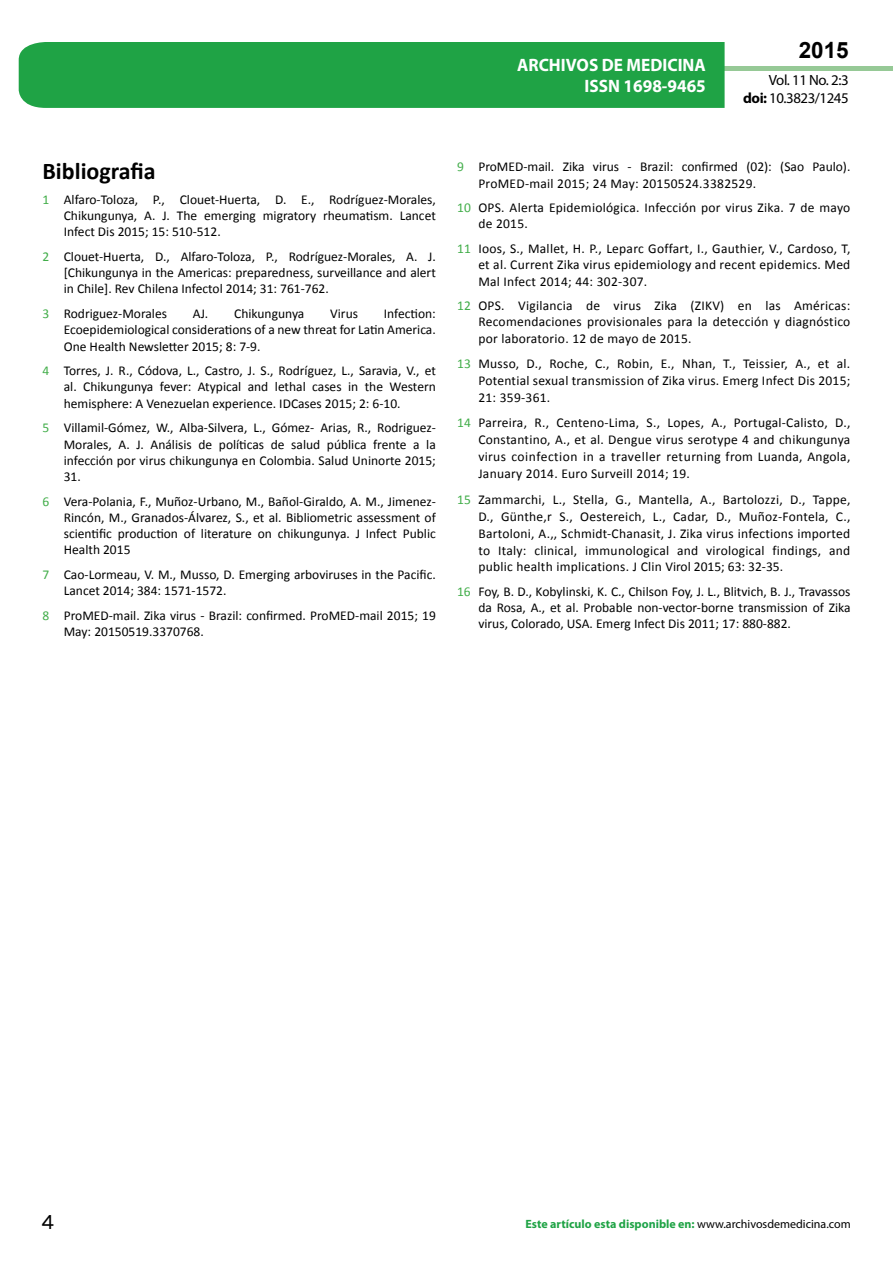
<style>
.page{position:relative;width:893px;height:1263px;background:#fff}
.page>*{position:absolute;margin:0;border:0;box-sizing:border-box;transform-origin:0 0}
.t1{font:25.5px "Tunga";color:#000}
.t2{font:700 24px "Calibri";color:#000}
.t3{font:700 22.5px "Arial";color:#000}
.t4{font:700 18px/21.6px "Myriad Pro";color:#fff;text-align:right;scale:.96 1}
.t5{font:14.85px/17.9px "Myriad Pro";letter-spacing:-.03em;color:#000;text-align:right}
.t6{font:13.5px/16.2px "Calibri";color:#000;text-align:justify}
.t7{font:13.5px/16.2px "Calibri";letter-spacing:.02em;color:#000}
.t8{font:700 12px "Myriad Pro";color:#1fa345}
.s1{font-weight:700}
.s2{color:#41ad49}
.s3{color:#1da34a}
.s4{font-weight:400;color:#000}
</style>
<div class="page">
<div style="left:722px;top:66px;width:171px;height:5px;background:#96c996"></div>
<div style="left:19px;top:42px;width:706px;height:66px;background:#1fa345"></div>
<h3 class="t4" style="left:517px;top:53px;width:198px">ARCHIVOS DE MEDICINA<br>ISSN 1698-9465</h3>
<h3 class="t3" style="left:799px;top:35px;width:52px">2015</h3>
<p class="t5" style="left:743px;top:71px;width:107px">Vol. 11 No. 2:3 <span class="s1">doi:</span> 10.3823/1245</p>
<h2 class="t2" style="left:43px;top:156px;width:115px">Bibliografia</h2>
<p class="t6" style="left:64px;top:191px;width:374px;text-indent:-21px"><span class="s2">1</span> Alfaro-Toloza, P., Clouet-Huerta, D. E., Rodríguez-Morales, Chikungunya, A. J. The emerging migratory rheumatism. Lancet Infect Dis 2015; 15: 510-512.</p>
<p class="t6" style="left:64px;top:248px;width:374px;text-indent:-21px"><span class="s2">2</span> Clouet-Huerta, D., Alfaro-Toloza, P., Rodríguez-Morales, A. J. [Chikungunya in the Americas: preparedness, surveillance and alert in Chile]. Rev Chilena Infectol 2014; 31: 761-762.</p>
<p class="t6" style="left:43px;top:306px;width:126px"><span class="s2">3</span> Rodriguez-Morales</p>
<p class="t6" style="left:193px;top:306px;width:113px">AJ. Chikungunya</p>
<p class="t6" style="left:330px;top:306px;width:29px">Virus</p>
<p class="t6" style="left:64px;top:306px;width:374px;text-indent:320px">Infection:<br>Ecoepidemiological considerations of a new threat for Latin America.<br>One Health Newsletter 2015; 8: 7-9.</p>
<p class="t6" style="left:64px;top:363px;width:374px;text-indent:-21px"><span class="s2">4</span> Torres, J. R., Códova, L., Castro, J. S., Rodríguez, L., Saravia, V., et al. Chikungunya fever: Atypical and lethal cases in the Western hemisphere: A Venezuelan experience. IDCases 2015; 2: 6-10.</p>
<p class="t6" style="left:64px;top:420px;width:374px;text-indent:-21px"><span class="s2">5</span> Villamil-Gómez, W., Alba-Silvera, L., Gómez- Arias, R., Rodriguez-Morales, A. J. Análisis de políticas de salud pública frente a la infección por virus chikungunya en Colombia. Salud Uninorte 2015; 31.</p>
<p class="t6" style="left:64px;top:493px;width:374px;text-indent:-21px"><span class="s2">6</span> Vera-Polania, F., Muñoz-Urbano, M., Bañol-Giraldo, A. M., Jimenez-Rincón, M., Granados-Álvarez, S., et al. Bibliometric assessment of scientific production of literature on chikungunya. J Infect Public Health 2015</p>
<p class="t6" style="left:64px;top:566px;width:374px;text-indent:-21px"><span class="s2">7</span> Cao-Lormeau, V. M., Musso, D. Emerging arboviruses in the Pacific.<br>Lancet 2014; 384: 1571-1572.</p>
<p class="t6" style="left:64px;top:607px;width:374px;text-indent:-21px"><span class="s2">8</span> ProMED-mail. Zika virus - Brazil: confirmed. ProMED-mail 2015; 19<br>May: 20150519.3370768.</p>
<p class="t6" style="left:478px;top:159px;width:374px;text-indent:-21px"><span class="s2">9</span> ProMED-mail. Zika virus - Brazil: confirmed (02): (Sao Paulo).<br>ProMED-mail 2015; 24 May: 20150524.3382529.</p>
<p class="t7" style="left:478px;top:200px;width:373px;text-indent:-21px"><span class="s2">10</span> OPS. Alerta Epidemiológica. Infección por virus Zika. 7 de mayo de 2015.</p>
<p class="t6" style="left:478px;top:241px;width:373px;text-indent:-21px"><span class="s2">11</span> Ioos, S., Mallet, H. P., Leparc Goffart, I., Gauthier, V., Cardoso, T, et al. Current Zika virus epidemiology and recent epidemics. Med Mal Infect 2014; 44: 302-307.</p>
<p class="t6" style="left:478px;top:298px;width:373px;text-indent:-21px"><span class="s2">12</span> OPS. Vigilancia de virus Zika (ZIKV) en las Américas:<br>Recomendaciones provisionales para la detección y diagnóstico por laboratorio. 12 de mayo de 2015.</p>
<p class="t6" style="left:478px;top:355px;width:373px;line-height:17px;text-indent:-21px"><span class="s2">13</span> Musso, D., Roche, C., Robin, E., Nhan, T., Teissier, A., et al.<br>Potential sexual transmission of Zika virus. Emerg Infect Dis 2015; 21: 359-361.</p>
<p class="t6" style="left:478px;top:414px;width:373px;line-height:17px;text-indent:-21px"><span class="s2">14</span> Parreira, R., Centeno-Lima, S., Lopes, A., Portugal-Calisto, D., Constantino, A., et al. Dengue virus serotype 4 and chikungunya virus coinfection in a traveller returning from Luanda, Angola, January 2014. Euro Surveill 2014; 19.</p>
<p class="t6" style="left:478px;top:491px;width:373px;line-height:16.8px;text-indent:-21px"><span class="s2">15</span> Zammarchi, L., Stella, G., Mantella, A., Bartolozzi, D., Tappe, D., Günthe,r S., Oestereich, L., Cadar, D., Muñoz-Fontela, C., Bartoloni, A.,, Schmidt-Chanasit, J. Zika virus infections imported to Italy: clinical, immunological and virological findings, and public health implications. J Clin Virol 2015; 63: 32-35.</p>
<p class="t6" style="left:478px;top:583px;width:374px;text-indent:-21px"><span class="s2">16</span> Foy, B. D., Kobylinski, K. C., Chilson Foy, J. L., Blitvich, B. J., Travassos da Rosa, A., et al. Probable non-vector-borne transmission of Zika virus, Colorado, USA. Emerg Infect Dis 2011; 17: 880-882.</p>
<h1 class="t1" style="left:41px;top:1205px;width:15px">4</h1>
<p class="t8" style="left:525px;top:1216px;width:327px">Este artículo esta disp<span class="s3">oni</span>ble en: <span class="s4">www.archivosdemedicina.com</span></p>
</div>
